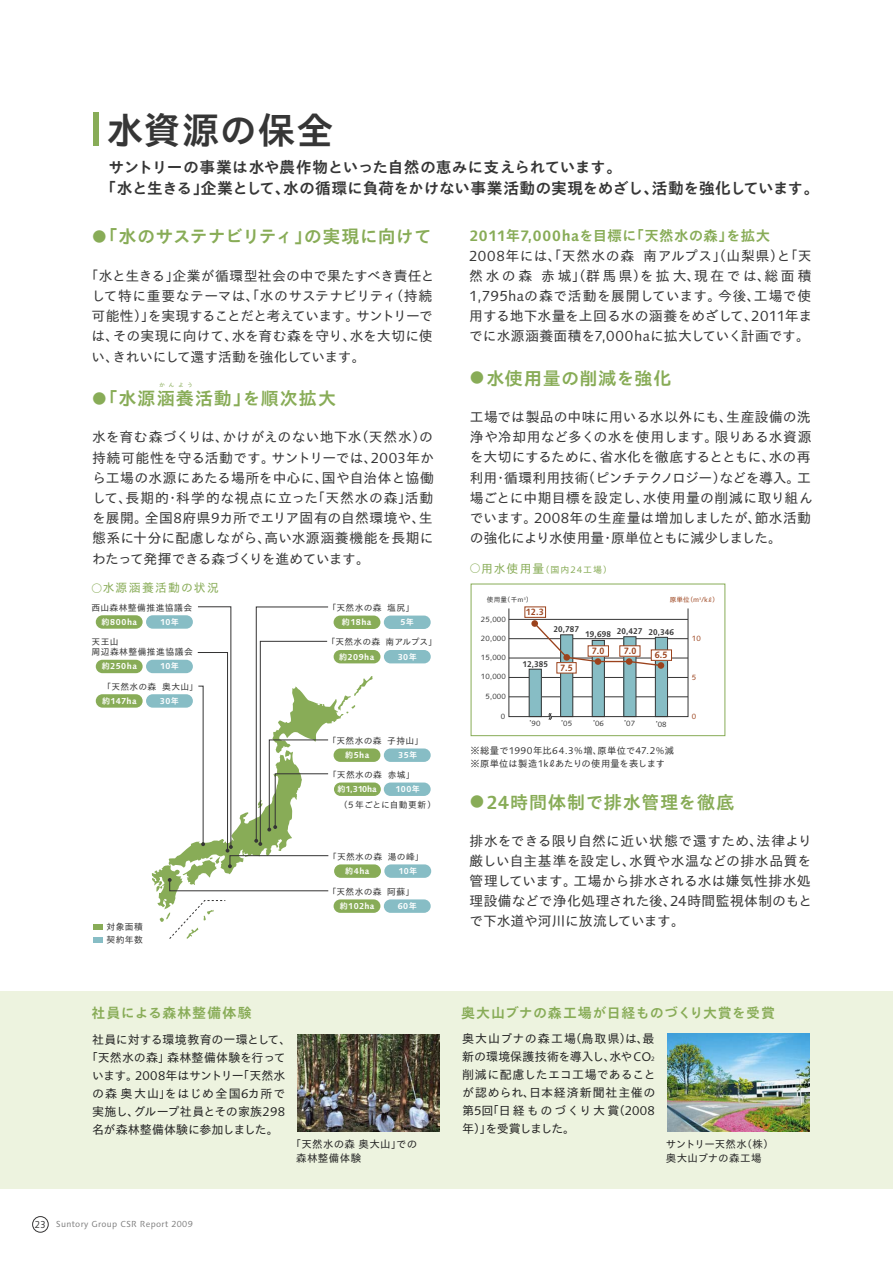
<style>
.page{position:relative;width:893px;height:1263px;background:#fff}
.page>*{position:absolute;margin:0;border:0;box-sizing:border-box;transform-origin:0 0}
.t1{font:37.05px "Suntory Gothic B 83 pv RKSJ H";letter-spacing:.035em;color:#363636}
.t2{font:18px "Suntory Gothic B 83 pv RKSJ H";letter-spacing:-.005em;color:#88ac57}
.t3{font:18px "Suntory Gothic B 83 pv RKSJ H";letter-spacing:.05em;color:#88ac57}
.t4{font:18px "Suntory Gothic B 83 pv RKSJ H";letter-spacing:.06em;color:#88ac57}
.t5{font:18px "Suntory Gothic B 83 pv RKSJ H";letter-spacing:.025em;color:#88ac57}
.t6{font:15.75px/21px "Suntory Gothic B 83 pv RKSJ H";letter-spacing:-.02em;color:#363636}
.t7{font:14.4px "Suntory Gothic B 83 pv RKSJ H";letter-spacing:.02em;color:#88ac57}
.t8{font:13.95px "Suntory Gothic B 83 pv RKSJ H";letter-spacing:.03em;color:#88ac57}
.t9{font:13.95px "Suntory Gothic B 83 pv RKSJ H";letter-spacing:.065em;color:#88ac57}
.t10{font:13.8px/20.2px "Suntory Gothic R 83 pv RKSJ H";letter-spacing:-.005em;color:#363636;text-align:justify}
.t11{font:12px/18px "Suntory Gothic R 83 pv RKSJ H";letter-spacing:.005em;color:#242424;text-align:justify}
.t12{font:11.85px "Suntory Gothic R 83 pv RKSJ H";letter-spacing:.105em;color:#88ac57}
.t13{font:10.5px/13.8px "Suntory Gothic R 83 pv RKSJ H";color:#242424}
.t14{font:10.5px/13.8px "Suntory Gothic R 83 pv RKSJ H";letter-spacing:.025em;color:#242424}
.t15{font:9.3px/12.9px "Suntory Gothic R 83 pv RKSJ H";letter-spacing:.015em;color:#363636}
.t16{font:9px "Suntory Gothic R 83 pv RKSJ H";letter-spacing:.11em;color:#88ac57}
.t17{font:8.85px/10.4px "Suntory Gothic R 83 pv RKSJ H";letter-spacing:.04em;color:#363636}
.t18{font:8.85px "Suntory Gothic R 83 pv RKSJ H";letter-spacing:.005em;color:#363636}
.t19{font:8.85px "Suntory Gothic R 83 pv RKSJ H";letter-spacing:.01em;color:#363636}
.t20{font:8.7px "Suntory Gothic B 83 pv RKSJ H";color:#9b421c;scale:.93 1}
.t21{font:8.25px "Suntory Gothic B 83 pv RKSJ H";letter-spacing:.055em;color:#fff}
.t22{font:8.25px "SUNTORY Syntax";letter-spacing:.04em;color:#7d7d7d}
.t23{font:7.95px "Suntory Gothic B 83 pv RKSJ H";letter-spacing:.02em;color:#363636;scale:.93 1}
.t24{font:7.2px "Suntory Gothic R 83 pv RKSJ H";letter-spacing:.02em;color:#363636}
.t25{font:7.2px "Suntory Gothic R 83 pv RKSJ H";color:#9b421c}
.t26{font:6.6px "Suntory Gothic R 83 pv RKSJ H";color:#9b421c}
.t27{font:6.6px "Suntory Gothic R 83 pv RKSJ H";color:#363636}
.t28{font:5.7px "Suntory Gothic R 83 pv RKSJ H";color:#88ac57;scale:1.05 1}
.s1{font-size:14.55px}
.s2{font-size:10.05px}
.s3{font-size:9.6px;color:#363636}
.s4{font-size:11.85px}
.s5{font-size:6px}
</style>
<div class="page">
<div style="left:0;top:991px;width:893px;height:197px;background:#edf3df"></div>
<div style="left:96px;top:694px;width:47px;height:14px;background:#88ac57;border-radius:7px"></div>
<div style="left:146px;top:694px;width:47px;height:14px;background:#87bdc5;border-radius:7px"></div>
<div style="left:334px;top:899px;width:46px;height:14px;background:#88ac57;border-radius:7px"></div>
<div style="left:384px;top:899px;width:47px;height:14px;background:#87bdc5;border-radius:7px"></div>
<div style="left:334px;top:864px;width:47px;height:14px;background:#88ac57;border-radius:7px"></div>
<div style="left:384px;top:864px;width:47px;height:14px;background:#87bdc5;border-radius:7px"></div>
<div style="left:334px;top:650px;width:46px;height:13px;background:#88ac57;border-radius:7px"></div>
<div style="left:384px;top:650px;width:47px;height:13px;background:#87bdc5;border-radius:7px"></div>
<div style="left:334px;top:615px;width:46px;height:14px;background:#88ac57;border-radius:7px"></div>
<div style="left:384px;top:615px;width:47px;height:14px;background:#87bdc5;border-radius:7px"></div>
<div style="left:334px;top:748px;width:46px;height:14px;background:#88ac57;border-radius:7px"></div>
<div style="left:384px;top:748px;width:47px;height:14px;background:#87bdc5;border-radius:7px"></div>
<div style="left:334px;top:782px;width:47px;height:14px;background:#88ac57;border-radius:7px"></div>
<div style="left:384px;top:782px;width:47px;height:14px;background:#87bdc5;border-radius:7px"></div>
<div style="left:96px;top:660px;width:47px;height:13px;background:#88ac57;border-radius:7px"></div>
<div style="left:146px;top:660px;width:47px;height:13px;background:#87bdc5;border-radius:7px"></div>
<div style="left:96px;top:615px;width:47px;height:14px;background:#88ac57;border-radius:7px"></div>
<div style="left:146px;top:615px;width:47px;height:14px;background:#87bdc5;border-radius:7px"></div>
<div style="left:93px;top:924px;width:10px;height:6px;background:#88ac57"></div>
<div style="left:93px;top:937px;width:10px;height:5px;background:#87bdc5"></div>
<svg style="left:152px;top:606px;width:221px;height:333px"></svg>
<div style="left:93px;top:112px;width:6px;height:34px;background:#88ac57"></div>
<img style="left:297px;top:1034px;width:143px;height:98px">
<img style="left:667px;top:1033px;width:143px;height:98px">
<div style="left:471px;top:584px;width:254px;height:152px;border:1px solid #88ac57"></div>
<svg style="left:508px;top:608px;width:180px;height:112px"></svg>
<div style="left:32px;top:1216px;width:16px;height:16px;border:1px solid #343333;border-radius:50%"></div>
<h1 class="t1" style="left:106px;top:116px;width:228px">水資源の保全</h1>
<p class="t6" style="left:101px;top:159px;width:720px;text-indent:8px">サントリーの事業は水や農作物といった自然の恵みに支えられています。<br>「水と生きる」企業として、水の循環に負荷をかけない事業活動の実現をめざし、活動を強化しています。</p>
<h2 class="t2" style="left:92px;top:230px;width:341px"><span class="s1">●</span>「水のサステナビリティ」の実現に向けて</h2>
<p class="t10" style="left:92px;top:267px;width:345px;text-align:left;text-indent:-7px">「水と生きる」企業が循環型社会の中で果たすべき責任として特に重要なテーマは、「水のサステナビリティ（持続可能性）」を実現することだと考えています。サントリーでは、その実現に向けて、水を育む森を守り、水を大切に使い、きれいにして還す活動を強化しています。</p>
<p class="t28" style="left:159px;top:383px;width:34px">かんよう</p>
<h2 class="t4" style="left:92px;top:391px;width:246px"><span class="s1">●</span>「水源涵養活動」を順次拡大</h2>
<p class="t10" style="left:92px;top:429px;width:343px">水を育む森づくりは、かけがえのない地下水（天然水）の持続可能性を守る活動です。サントリーでは、2003年から工場の水源にあたる場所を中心に、国や自治体と協働して、長期的・科学的な視点に立った「天然水の森」活動を展開。全国8府県9カ所でエリア固有の自然環境や、生態系に十分に配慮しながら、高い水源涵養機能を長期にわたって発揮できる森づくりを進めています。</p>
<p class="t12" style="left:92px;top:584px;width:129px"><span class="s2">◯</span>水源涵養活動の状況</p>
<p class="t17" style="left:91px;top:603px;width:102px">西山森林整備推進協議会</p>
<p class="t17" style="left:92px;top:638px;width:103px">天王山<br>周辺森林整備推進協議会</p>
<p class="t21" style="left:102px;top:663px;width:37px">約250ha</p>
<p class="t21" style="left:160px;top:663px;width:21px">10年</p>
<p class="t21" style="left:102px;top:619px;width:37px">約800ha</p>
<p class="t21" style="left:160px;top:619px;width:21px">10年</p>
<p class="t17" style="left:103px;top:682px;width:97px">「天然水の森 奥大山」</p>
<p class="t21" style="left:102px;top:698px;width:36px">約147ha</p>
<p class="t21" style="left:160px;top:698px;width:21px">30年</p>
<p class="t17" style="left:106px;top:922px;width:38px;line-height:12.5px">対象面積契約年数</p>
<p class="t17" style="left:328px;top:603px;width:88px">「天然水の森 塩尻」</p>
<p class="t21" style="left:342px;top:619px;width:31px">約18ha</p>
<p class="t21" style="left:400px;top:619px;width:15px">5年</p>
<p class="t18" style="left:327px;top:639px;width:112px">「天然水の森 南アルプス」</p>
<p class="t21" style="left:339px;top:653px;width:37px">約209ha</p>
<p class="t21" style="left:398px;top:653px;width:21px">30年</p>
<p class="t17" style="left:328px;top:736px;width:97px">「天然水の森 子持山」</p>
<p class="t21" style="left:345px;top:752px;width:26px">約5ha</p>
<p class="t21" style="left:398px;top:752px;width:21px">35年</p>
<p class="t17" style="left:328px;top:770px;width:88px">「天然水の森 赤城」</p>
<p class="t19" style="left:339px;top:801px;width:98px">（５年ごとに自動更新）</p>
<p class="t21" style="left:337px;top:786px;width:41px">約1,310ha</p>
<p class="t21" style="left:395px;top:786px;width:26px">100年</p>
<p class="t17" style="left:328px;top:852px;width:97px">「天然水の森 湯の峰」</p>
<p class="t21" style="left:345px;top:868px;width:26px">約4ha</p>
<p class="t21" style="left:398px;top:868px;width:21px">10年</p>
<p class="t17" style="left:328px;top:887px;width:88px">「天然水の森 阿蘇」</p>
<p class="t21" style="left:340px;top:903px;width:36px">約102ha</p>
<p class="t21" style="left:398px;top:903px;width:21px">60年</p>
<p class="t9" style="left:92px;top:1008px;width:162px">社員による森林整備体験</p>
<p class="t11" style="left:86px;top:1032px;width:207px;text-align:center">社員に対する環境教育の一環として、「天然水の森」森林整備体験を行っています。2008年はサントリー「天然水の森 奥大山」をはじめ全国6カ所で実施し、グループ社員とその家族298名が森林整備体験に参加しました。</p>
<p class="t14" style="left:296px;top:1138px;width:123px;text-indent:-5px">「天然水の森 奥大山」での森林整備体験</p>
<p class="t22" style="left:35px;top:1219px;width:159px"><span class="s3">23</span> Suntory Group CSR Report 2009</p>
<p class="t7" style="left:469px;top:230px;width:302px">2011年7,000haを目標に「天然水の森」を拡大</p>
<p class="t10" style="left:469px;top:247px;width:345px">2008年には、「天然水の森 南アルプス」（山梨県）と「天然水の森 赤城」（群馬県）を拡大、現在では、総面積1,795haの森で活動を展開しています。今後、工場で使用する地下水量を上回る水の涵養をめざして、2011年までに水源涵養面積を7,000haに拡大していく計画です。</p>
<h2 class="t5" style="left:470px;top:371px;width:203px"><span class="s1">●</span>水使用量の削減を強化</h2>
<p class="t10" style="left:470px;top:409px;width:345px;text-align:left">工場では製品の中味に用いる水以外にも、生産設備の洗浄や冷却用など多くの水を使用します。限りある水資源を大切にするために、省水化を徹底するとともに、水の再利用・循環利用技術（ピンチテクノロジー）などを導入。工場ごとに中期目標を設定し、水使用量の削減に取り組んでいます。2008年の生産量は増加しましたが、節水活動の強化により水使用量・原単位ともに減少しました。</p>
<p class="t16" style="left:470px;top:566px;width:143px"><span class="s2">◯</span><span class="s4">用水使用量</span>（国内24工場）</p>
<p class="t26" style="left:670px;top:597px;width:51px">原単位（m<sup>3</sup>/k<span class="s5">ℓ</span>）</p>
<p class="t25" style="left:692px;top:636px;width:10px">10</p>
<p class="t25" style="left:692px;top:674px;width:6px">5</p>
<p class="t27" style="left:487px;top:597px;width:47px">使用量（千m<sup>3</sup>）</p>
<p class="t20" style="left:526px;top:609px;width:21px">12.3</p>
<p class="t24" style="left:481px;top:616px;width:26px">25,000</p>
<p class="t24" style="left:481px;top:654px;width:26px">15,000</p>
<p class="t24" style="left:481px;top:673px;width:26px">10,000</p>
<p class="t24" style="left:485px;top:693px;width:22px">5,000</p>
<p class="t23" style="left:553px;top:626px;width:29px">20,787</p>
<p class="t23" style="left:617px;top:628px;width:63px">20,427 20,346</p>
<p class="t23" style="left:585px;top:631px;width:29px">19,698</p>
<p class="t24" style="left:481px;top:635px;width:26px">20,000</p>
<p class="t20" style="left:592px;top:648px;width:15px">7.0</p>
<p class="t20" style="left:624px;top:648px;width:15px">7.0</p>
<p class="t20" style="left:655px;top:652px;width:15px">6.5</p>
<p class="t23" style="left:522px;top:661px;width:29px">12,385</p>
<p class="t20" style="left:560px;top:664px;width:15px">7.5</p>
<p class="t24" style="left:501px;top:713px;width:6px">0</p>
<p class="t24" style="left:530px;top:721px;width:12px">’90</p>
<p class="t24" style="left:561px;top:721px;width:12px">’05</p>
<p class="t24" style="left:593px;top:721px;width:12px">’06</p>
<p class="t24" style="left:624px;top:721px;width:12px">’07</p>
<p class="t24" style="left:656px;top:721px;width:12px">’08</p>
<p class="t15" style="left:470px;top:745px;width:205px">※総量で1990年比64.3％増、原単位で47.2％減※原単位は製造1kℓあたりの使用量を表します</p>
<p class="t25" style="left:692px;top:713px;width:6px">0</p>
<h2 class="t3" style="left:470px;top:795px;width:266px"><span class="s1">●</span>24時間体制で排水管理を徹底</h2>
<p class="t10" style="left:470px;top:832px;width:344px">排水をできる限り自然に近い状態で還すため、法律より厳しい自主基準を設定し、水質や水温などの排水品質を管理しています。工場から排水される水は嫌気性排水処理設備などで浄化処理された後、24時間監視体制のもとで下水道や河川に放流しています。</p>
<p class="t8" style="left:461px;top:1008px;width:315px">奥大山ブナの森工場が日経ものづくり大賞を受賞</p>
<p class="t11" style="left:462px;top:1031px;width:195px">奥大山ブナの森工場（鳥取県）は、最新の環境保護技術を導入し、水やＣＯ<span class="s5">２</span>削減に配慮したエコ工場であることが認められ、日本経済新聞社主催の第5回「日経ものづくり大賞（2008年）」を受賞しました。</p>
<p class="t13" style="left:666px;top:1138px;width:109px">サントリー天然水（株）奥大山ブナの森工場</p>
</div>
